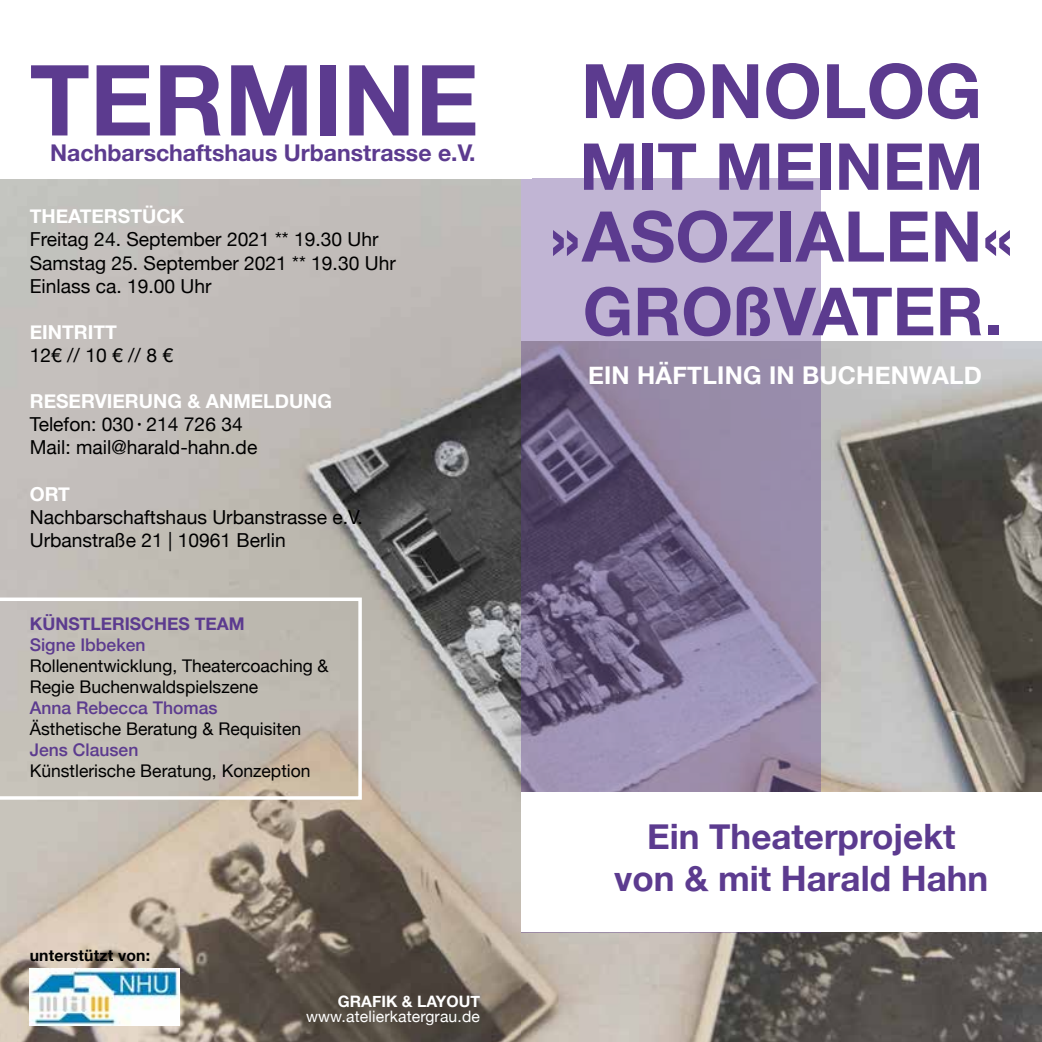
<style>
.page{position:relative;width:1042px;height:1042px;background:#fff}
.page>*{position:absolute;margin:0;border:0;box-sizing:border-box;transform-origin:0 0}
.t1{font:700 98.17px "Helvetica Neue";color:#5c3b8f}
.t2{font:700 75.25px "Helvetica Neue";color:#5c3b8f}
.t3{font:700 70px "Helvetica Neue";color:#5c3b8f}
.t4{font:700 66.5px "Helvetica Neue";color:#5c3b8f}
.t5{font:700 64.75px "Helvetica Neue";color:#5c3b8f}
.t6{font:700 35px/42px "Helvetica Neue";color:#5c3b8f;text-align:center}
.t7{font:700 24.5px "Helvetica Neue";letter-spacing:.01em;color:#fff}
.t8{font:700 23.1px "Helvetica Neue";color:#5c3b8f}
.t9{font:19.25px/23.1px "Helvetica Neue";color:#000}
.t10{font:700 19.25px "Helvetica Neue";color:#fff}
.t11{font:17.5px/21px "Helvetica Neue";color:#000}
.t12{font:500 17.5px "Helvetica Neue";color:#5c3b8f}
.t13{font:700 17.5px "Helvetica Neue";color:#5c3b8f}
.t14{font:15.75px "Helvetica Neue";letter-spacing:.01em;color:#fff}
.t15{font:700 15.75px "Helvetica Neue";letter-spacing:.01em;color:#000}
.t16{font:700 15.75px "Helvetica Neue";color:#fff}
.s1{font-weight:700;color:#fff}
.s2{font-family:"Open Sans";font-weight:600}
.s3{font-size:68.25px}
.s4{font-size:64.75px}
</style>
<div class="page">
<img style="left:521px;top:341px;width:521px;height:701px">
<svg style="left:521px;top:179px;width:299px;height:754px;background:#9488a7"></svg>
<div style="left:317px;top:792px;width:725px;height:140px;background:#fff"></div>
<img style="left:0;top:179px;width:521px;height:863px">
<svg style="left:0;top:597px;width:362px;height:203px;background:#c4beb5"></svg>
<img style="left:30px;top:969px;width:150px;height:56px">
<h1 class="t1" style="left:30px;top:23px;width:451px">TERMINE</h1>
<p class="t8" style="left:50px;top:134px;width:427px">Nachbarschaftshaus Urbanstrasse e.V.</p>
<p class="t10" style="left:30px;top:201px;width:156px">THEATERSTÜCK</p>
<p class="t9" style="left:30px;top:229px;width:367px">Freitag 24. September 2021 ** 19.30 Uhr<br>Samstag 25. September 2021 ** 19.30 Uhr<br>Einlass ca. 19.00 Uhr</p>
<p class="t10" style="left:30px;top:317px;width:89px">EINTRITT</p>
<p class="t9" style="left:30px;top:345px;width:145px">12€ // 10 € // 8 €</p>
<p class="t9" style="left:30px;top:391px;width:304px"><span class="s1">RESERVIERUNG &amp; ANMELDUNG<br></span>Telefon: 030 <span class="s2">·</span> 214 726 34<br>Mail: mail@harald-hahn.de</p>
<p class="t10" style="left:30px;top:479px;width:42px">ORT</p>
<p class="t9" style="left:30px;top:506px;width:335px">Nachbarschaftshaus Urbanstrasse e.V.<br>Urbanstraße 21 | 10961 Berlin</p>
<p class="t13" style="left:30px;top:609px;width:216px">KÜNSTLERISCHES TEAM</p>
<p class="t12" style="left:30px;top:630px;width:117px">Signe Ibbeken</p>
<p class="t11" style="left:30px;top:656px;width:300px">Rollenentwicklung, Theatercoaching &amp;<br>Regie Buchenwaldspielszene</p>
<p class="t12" style="left:30px;top:693px;width:189px">Anna Rebecca Thomas</p>
<p class="t11" style="left:30px;top:719px;width:273px">Ästhetische Beratung &amp; Requisiten</p>
<p class="t12" style="left:30px;top:735px;width:110px">Jens Clausen</p>
<p class="t11" style="left:30px;top:761px;width:282px">Künstlerische Beratung, Konzeption</p>
<p class="t15" style="left:30px;top:943px;width:122px">unterstützt von:</p>
<p class="t16" style="left:338px;top:989px;width:144px">GRAFIK &amp; LAYOUT</p>
<p class="t14" style="left:306px;top:1005px;width:175px">www.atelierkatergrau.de</p>
<h2 class="t2" style="left:581px;top:32px;width:403px">MONOLOG</h2>
<h3 class="t5" style="left:579px;top:116px;width:405px">MIT MEINEM</h3>
<h3 class="t3" style="left:550px;top:182px;width:464px"><span class="s3">»</span>ASOZIALEN<span class="s3">«</span></h3>
<h3 class="t4" style="left:583px;top:259px;width:421px">GROSVATER <span class="s4">.</span></h3>
<p class="t7" style="left:588px;top:356px;width:395px">EIN HÄFTLING IN BUCHENWALD</p>
<h3 class="t6" style="left:614px;top:816px;width:375px">Ein Theaterprojekt von &amp; mit Harald Hahn</h3>
</div>
